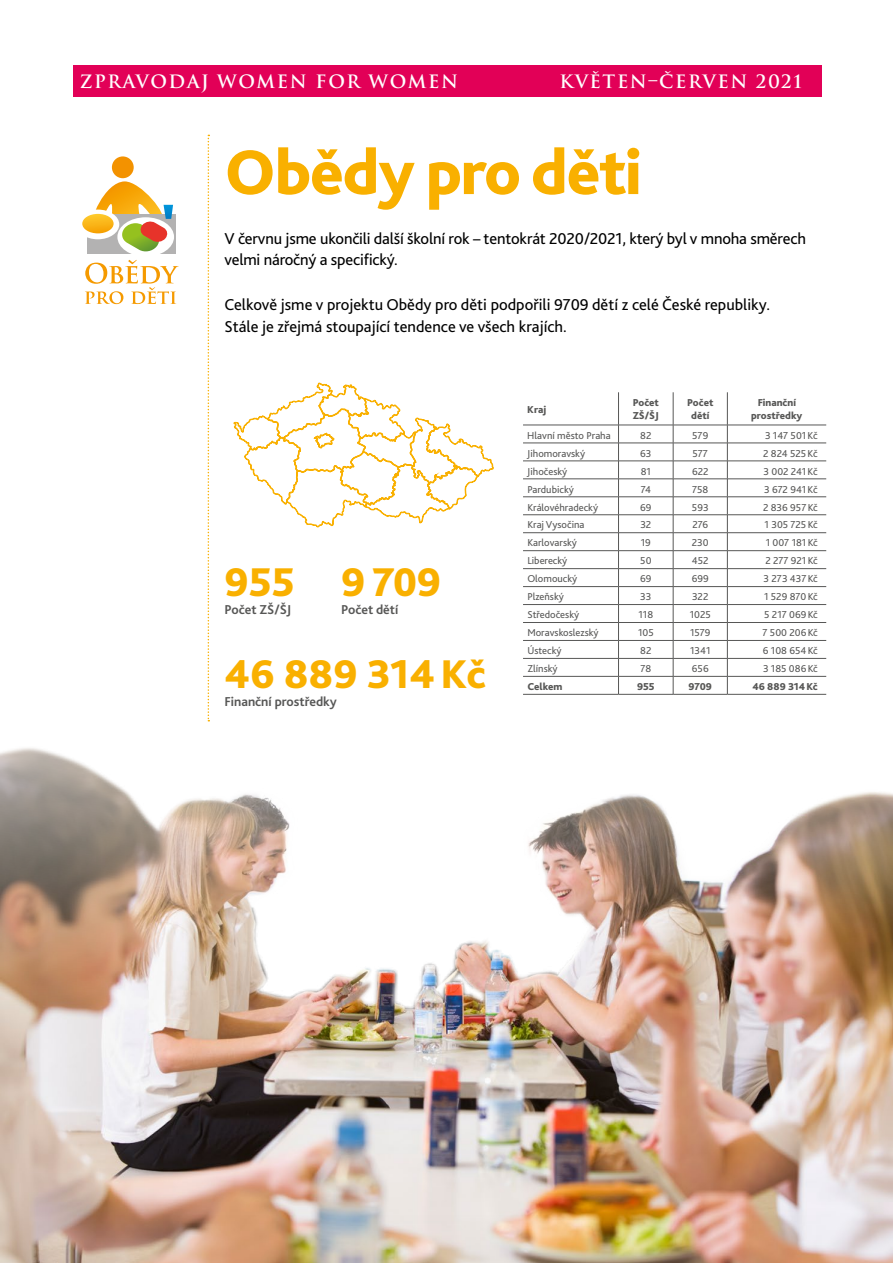
<style>
.page{position:relative;width:893px;height:1263px;background:#fff}
.page>*{position:absolute;margin:0;border:0;box-sizing:border-box;transform-origin:0 0}
.t1{font:800 66px "Bliss 2";letter-spacing:-.02em;color:#f9b000}
.t2{font:800 42px "Bliss 2";color:#f9b000}
.t3{font:700 18px "Trajan CE";letter-spacing:.09em;color:#fff}
.t4{font:16.5px/21px "Bliss 2";letter-spacing:-.01em;color:#000}
.t5{font:700 13.5px "Bliss 2";color:#575756}
.t6{font:10.5px "Bliss 2";color:#575756}
.t7{font:800 10.5px/12.6px "Bliss 2";color:#575756;text-align:center}
</style>
<div class="page">
<svg style="left:112px;top:156px;width:22px;height:22px"></svg>
<div style="left:88px;top:214px;width:88px;height:39px;background:#b3b2b2"></div>
<div style="left:117px;top:217px;width:57px;height:40px;background:#fff;border-radius:50%"></div>
<svg style="left:85px;top:260px;width:94px;height:44px"></svg>
<svg style="left:82px;top:181px;width:91px;height:72px"></svg>
<svg style="left:208px;top:135px;width:1px;height:539px"></svg>
<div style="left:73px;top:65px;width:748px;height:32px;background:#e20057"></div>
<img style="left:0;top:674px;width:893px;height:589px">
<hr style="left:618px;top:392px;width:1px;height:33px;background:#575756">
<hr style="left:673px;top:392px;width:1px;height:33px;background:#575756">
<hr style="left:727px;top:392px;width:1px;height:33px;background:#575756">
<hr style="left:523px;top:425px;width:95px;height:1px;background:#575756">
<hr style="left:618px;top:425px;width:55px;height:1px;background:#575756">
<hr style="left:673px;top:425px;width:54px;height:1px;background:#575756">
<hr style="left:727px;top:425px;width:99px;height:1px;background:#575756">
<hr style="left:523px;top:443px;width:95px;height:1px;background:#575756">
<hr style="left:618px;top:443px;width:55px;height:1px;background:#575756">
<hr style="left:673px;top:443px;width:54px;height:1px;background:#575756">
<hr style="left:727px;top:443px;width:99px;height:1px;background:#575756">
<hr style="left:523px;top:461px;width:95px;height:1px;background:#575756">
<hr style="left:618px;top:461px;width:55px;height:1px;background:#575756">
<hr style="left:673px;top:461px;width:54px;height:1px;background:#575756">
<hr style="left:727px;top:461px;width:99px;height:1px;background:#575756">
<hr style="left:523px;top:479px;width:95px;height:1px;background:#575756">
<hr style="left:618px;top:479px;width:55px;height:1px;background:#575756">
<hr style="left:673px;top:479px;width:54px;height:1px;background:#575756">
<hr style="left:727px;top:479px;width:99px;height:1px;background:#575756">
<hr style="left:523px;top:496px;width:95px;height:1px;background:#575756">
<hr style="left:618px;top:496px;width:55px;height:1px;background:#575756">
<hr style="left:673px;top:496px;width:54px;height:1px;background:#575756">
<hr style="left:727px;top:496px;width:99px;height:1px;background:#575756">
<hr style="left:523px;top:514px;width:95px;height:1px;background:#575756">
<hr style="left:618px;top:514px;width:55px;height:1px;background:#575756">
<hr style="left:673px;top:514px;width:54px;height:1px;background:#575756">
<hr style="left:727px;top:514px;width:99px;height:1px;background:#575756">
<hr style="left:523px;top:532px;width:95px;height:1px;background:#575756">
<hr style="left:618px;top:532px;width:55px;height:1px;background:#575756">
<hr style="left:673px;top:532px;width:54px;height:1px;background:#575756">
<hr style="left:727px;top:532px;width:99px;height:1px;background:#575756">
<hr style="left:523px;top:550px;width:95px;height:1px;background:#575756">
<hr style="left:618px;top:550px;width:55px;height:1px;background:#575756">
<hr style="left:673px;top:550px;width:54px;height:1px;background:#575756">
<hr style="left:727px;top:550px;width:99px;height:1px;background:#575756">
<hr style="left:523px;top:568px;width:95px;height:1px;background:#575756">
<hr style="left:618px;top:568px;width:55px;height:1px;background:#575756">
<hr style="left:673px;top:568px;width:54px;height:1px;background:#575756">
<hr style="left:727px;top:568px;width:99px;height:1px;background:#575756">
<hr style="left:523px;top:586px;width:95px;height:1px;background:#575756">
<hr style="left:618px;top:586px;width:55px;height:1px;background:#575756">
<hr style="left:673px;top:586px;width:54px;height:1px;background:#575756">
<hr style="left:727px;top:586px;width:99px;height:1px;background:#575756">
<hr style="left:523px;top:604px;width:95px;height:1px;background:#575756">
<hr style="left:618px;top:604px;width:55px;height:1px;background:#575756">
<hr style="left:673px;top:604px;width:54px;height:1px;background:#575756">
<hr style="left:727px;top:604px;width:99px;height:1px;background:#575756">
<hr style="left:523px;top:622px;width:95px;height:1px;background:#575756">
<hr style="left:618px;top:622px;width:55px;height:1px;background:#575756">
<hr style="left:673px;top:622px;width:54px;height:1px;background:#575756">
<hr style="left:727px;top:622px;width:99px;height:1px;background:#575756">
<hr style="left:523px;top:640px;width:95px;height:1px;background:#575756">
<hr style="left:618px;top:640px;width:55px;height:1px;background:#575756">
<hr style="left:673px;top:640px;width:54px;height:1px;background:#575756">
<hr style="left:727px;top:640px;width:99px;height:1px;background:#575756">
<hr style="left:523px;top:658px;width:95px;height:1px;background:#575756">
<hr style="left:618px;top:658px;width:55px;height:1px;background:#575756">
<hr style="left:673px;top:658px;width:54px;height:1px;background:#575756">
<hr style="left:727px;top:658px;width:99px;height:1px;background:#575756">
<hr style="left:523px;top:676px;width:95px;height:1px;background:#575756">
<hr style="left:618px;top:676px;width:55px;height:1px;background:#575756">
<svg style="left:618px;top:425px;width:1px;height:269px"></svg>
<hr style="left:673px;top:676px;width:54px;height:1px;background:#575756">
<svg style="left:673px;top:425px;width:1px;height:269px"></svg>
<hr style="left:727px;top:676px;width:99px;height:1px;background:#575756">
<hr style="left:523px;top:694px;width:95px;height:1px;background:#575756">
<hr style="left:618px;top:694px;width:55px;height:1px;background:#575756">
<hr style="left:673px;top:694px;width:54px;height:1px;background:#575756">
<hr style="left:727px;top:694px;width:99px;height:1px;background:#575756">
<svg style="left:727px;top:425px;width:1px;height:269px"></svg>
<svg style="left:233px;top:382px;width:261px;height:146px"></svg>
<h3 class="t3" style="left:80px;top:70px;width:380px">ZPRAVODAJ WOMEN FOR WOMEN</h3>
<h3 class="t3" style="left:560px;top:70px;width:244px">KVĚTEN–ČERVEN 2021</h3>
<h1 class="t1" style="left:224px;top:131px;width:418px">Obědy pro děti</h1>
<h3 class="t4" style="left:224px;top:227px;width:583px">V červnu jsme ukončili další školní rok – tentokrát 2020/2021, který byl v mnoha směrech velmi náročný a specifický.</h3>
<h3 class="t4" style="left:224px;top:292px;width:547px;line-height:22.5px">Celkově jsme v projektu Obědy pro děti podpořili 9709 dětí z celé České republiky.<br>Stále je zřejmá stoupající tendence ve všech krajích.</h3>
<h2 class="t2" style="left:224px;top:556px;width:72px">955</h2>
<p class="t5" style="left:224px;top:601px;width:69px">Počet ZŠ/ŠJ</p>
<h2 class="t2" style="left:341px;top:556px;width:102px">9 709</h2>
<p class="t5" style="left:341px;top:601px;width:59px">Počet dětí</p>
<h2 class="t2" style="left:224px;top:647px;width:263px">46 889 314Kč</h2>
<p class="t5" style="left:224px;top:693px;width:114px">Finanční prostředky</p>
<p class="t7" style="left:527px;top:403px;width:21px">Kraj</p>
<p class="t7" style="left:633px;top:396px;width:28px;text-align:left">Počet<br>ZŠ/ŠJ</p>
<p class="t7" style="left:687px;top:396px;width:28px">Počet dětí</p>
<p class="t7" style="left:751px;top:396px;width:53px">Finanční prostředky</p>
<p class="t6" style="left:527px;top:429px;width:85px">Hlavní město Praha</p>
<p class="t6" style="left:640px;top:429px;width:13px">82</p>
<p class="t6" style="left:692px;top:429px;width:18px">579</p>
<p class="t6" style="left:765px;top:429px;width:54px">3 147 501Kč</p>
<p class="t6" style="left:527px;top:447px;width:59px">Jihomoravský</p>
<p class="t6" style="left:640px;top:447px;width:13px">63</p>
<p class="t6" style="left:693px;top:447px;width:17px">577</p>
<p class="t6" style="left:763px;top:447px;width:56px">2 824 525Kč</p>
<p class="t6" style="left:527px;top:465px;width:42px">Jihočeský</p>
<p class="t6" style="left:641px;top:465px;width:12px">81</p>
<p class="t6" style="left:692px;top:465px;width:18px">622</p>
<p class="t6" style="left:763px;top:465px;width:56px">3 002 241Kč</p>
<p class="t6" style="left:527px;top:482px;width:48px">Pardubický</p>
<p class="t6" style="left:641px;top:482px;width:12px">74</p>
<p class="t6" style="left:692px;top:482px;width:18px">758</p>
<p class="t6" style="left:764px;top:482px;width:55px">3 672 941Kč</p>
<p class="t6" style="left:527px;top:500px;width:72px">Královéhradecký</p>
<p class="t6" style="left:640px;top:500px;width:13px">69</p>
<p class="t6" style="left:692px;top:500px;width:18px">593</p>
<p class="t6" style="left:763px;top:500px;width:56px">2 836 957Kč</p>
<p class="t6" style="left:527px;top:518px;width:59px">Kraj Vysočina</p>
<p class="t6" style="left:640px;top:518px;width:12px">32</p>
<p class="t6" style="left:692px;top:518px;width:17px">276</p>
<p class="t6" style="left:765px;top:518px;width:55px">1 305 725Kč</p>
<p class="t6" style="left:527px;top:536px;width:51px">Karlovarský</p>
<p class="t6" style="left:641px;top:536px;width:12px">19</p>
<p class="t6" style="left:692px;top:536px;width:18px">230</p>
<p class="t6" style="left:766px;top:536px;width:53px">1 007 181Kč</p>
<p class="t6" style="left:527px;top:554px;width:42px">Liberecký</p>
<p class="t6" style="left:640px;top:554px;width:13px">50</p>
<p class="t6" style="left:692px;top:554px;width:18px">452</p>
<p class="t6" style="left:765px;top:554px;width:54px">2 277 921Kč</p>
<p class="t6" style="left:527px;top:572px;width:51px">Olomoucký</p>
<p class="t6" style="left:640px;top:572px;width:13px">69</p>
<p class="t6" style="left:692px;top:572px;width:19px">699</p>
<p class="t6" style="left:764px;top:572px;width:56px">3 273 437Kč</p>
<p class="t6" style="left:527px;top:590px;width:38px">Plzeňský</p>
<p class="t6" style="left:640px;top:590px;width:13px">33</p>
<p class="t6" style="left:692px;top:590px;width:18px">322</p>
<p class="t6" style="left:764px;top:590px;width:55px">1 529 870Kč</p>
<p class="t6" style="left:527px;top:608px;width:53px">Středočeský</p>
<p class="t6" style="left:639px;top:608px;width:16px">118</p>
<p class="t6" style="left:690px;top:608px;width:23px">1025</p>
<p class="t6" style="left:764px;top:608px;width:55px">5 217 069Kč</p>
<p class="t6" style="left:527px;top:626px;width:73px">Moravskoslezský</p>
<p class="t6" style="left:638px;top:626px;width:17px">105</p>
<p class="t6" style="left:690px;top:626px;width:22px">1579</p>
<p class="t6" style="left:763px;top:626px;width:57px">7 500 206Kč</p>
<p class="t6" style="left:527px;top:644px;width:36px">Ústecký</p>
<p class="t6" style="left:640px;top:644px;width:13px">82</p>
<p class="t6" style="left:690px;top:644px;width:22px">1341</p>
<p class="t6" style="left:763px;top:644px;width:56px">6 108 654Kč</p>
<p class="t6" style="left:527px;top:662px;width:32px">Zlínský</p>
<p class="t6" style="left:641px;top:662px;width:12px">78</p>
<p class="t6" style="left:692px;top:662px;width:18px">656</p>
<p class="t6" style="left:763px;top:662px;width:56px">3 185 086Kč</p>
<p class="t7" style="left:527px;top:680px;width:37px">Celkem</p>
<p class="t7" style="left:637px;top:680px;width:19px">955</p>
<p class="t7" style="left:689px;top:680px;width:25px">9709</p>
<p class="t7" style="left:752px;top:680px;width:67px">46 889 314Kč</p>
</div>
